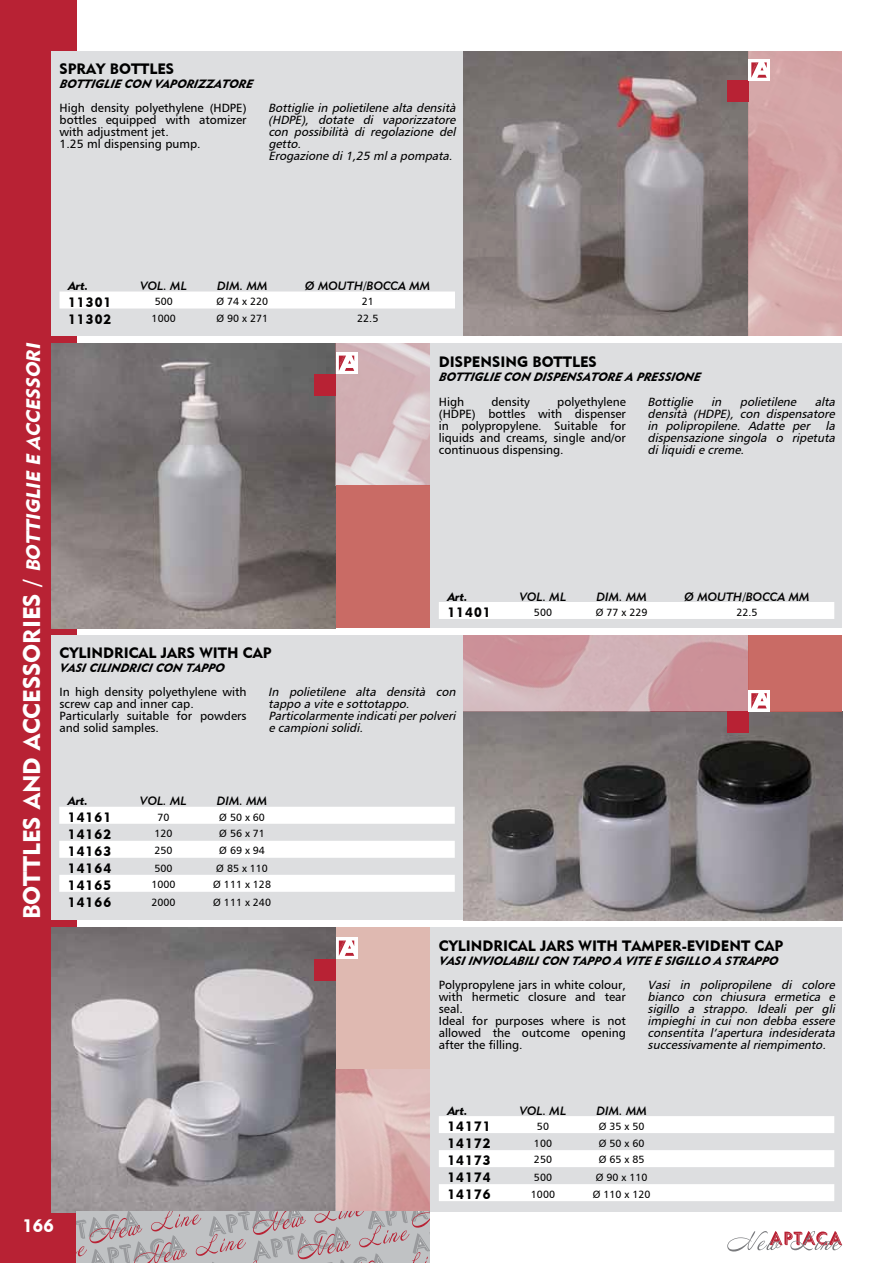
<style>
.page{position:relative;width:893px;height:1263px;background:#fff}
.page>*{position:absolute;margin:0;border:0;box-sizing:border-box;transform-origin:0 0}
.t1{font:24px "Geometric 415 BT Black A";color:#fff}
.t2{font:18px "Geometric 415 BT Black A";color:#fff}
.t3{font:15px "Geometric 415 BT Black A";color:#000}
.t4{font:13.5px "Geometric 415 BT Black A";letter-spacing:.08em;color:#000}
.t5{font:italic 12px/12px "Humanist 777 BT Roman B";color:#000}
.t6{font:12px/12px "Humanist 777 BT Roman B";color:#000}
.t7{font:italic 12px "Geometric 415 BT Black Italic A";color:#000}
.t8{font:12px "Geometric 415 BT Medium Italic A";color:#000}
.t9{font:12px "Geometric 415 BT Black Italic A";color:#000}
.t10{font:10.5px "Humanist 777 BT Roman B";color:#000}
.s1{font-style:italic;font-size:19.5px}
</style>
<div class="page">
<div style="left:0;top:0;width:76px;height:1263px;background:#b82234"></div>
<div style="left:51px;top:51px;width:791px;height:285px;background:#dddee0"></div>
<div style="left:51px;top:343px;width:791px;height:285px;background:#dddee0"></div>
<div style="left:51px;top:635px;width:791px;height:285px;background:#dddee0"></div>
<div style="left:51px;top:927px;width:791px;height:285px;background:#dddee0"></div>
<img style="left:463px;top:51px;width:285px;height:285px">
<img style="left:51px;top:343px;width:285px;height:285px">
<img style="left:463px;top:711px;width:379px;height:209px">
<img style="left:51px;top:927px;width:25px;height:285px">
<svg style="left:727px;top:1231px;width:115px;height:20px"></svg>
<svg style="left:59px;top:807px;width:396px;height:85px"></svg>
<div style="left:60px;top:291px;width:395px;height:17px;background:#fff"></div>
<div style="left:439px;top:602px;width:395px;height:17px;background:#fff"></div>
<svg style="left:439px;top:1116px;width:395px;height:85px"></svg>
<div style="left:315px;top:374px;width:21px;height:21px;background:#b82234"></div>
<svg style="left:336px;top:343px;width:93px;height:285px"></svg>
<div style="left:727px;top:81px;width:21px;height:21px;background:#b82234"></div>
<svg style="left:748px;top:51px;width:94px;height:285px"></svg>
<svg style="left:76px;top:927px;width:353px;height:336px"></svg>
<div style="left:727px;top:711px;width:21px;height:22px;background:#b82234"></div>
<svg style="left:463px;top:635px;width:379px;height:76px"></svg>
<p class="t3" style="left:60px;top:60px;width:116px">SPRAY BOTTLES</p>
<p class="t7" style="left:60px;top:77px;width:198px">BOTTIGLIE CON VAPORIZZATORE</p>
<p class="t6" style="left:60px;top:102px;width:189px">High density polyethylene (HDPE) bottles equipped with atomizer with adjustment jet.<br>1.25 ml dispensing pump.</p>
<p class="t5" style="left:268px;top:102px;width:192px">Bottiglie in polietilene alta densità (HDPE), dotate di vaporizzatore con possibilità di regolazione del getto.<br>Erogazione di1,25 mla pompata.</p>
<h1 class="t1" style="left:17px;top:919px;width:581px;rotate:-90deg">BOTTLES AND ACCESSORIES / <span class="s1">BOTTIGLIE E ACCESSORI</span></h1>
<p class="t9" style="left:68px;top:278px;width:22px">Art.</p>
<p class="t8" style="left:140px;top:278px;width:48px">VOL. ML</p>
<p class="t8" style="left:217px;top:278px;width:52px">DIM. MM</p>
<p class="t8" style="left:305px;top:278px;width:127px">Ø MOUTH/BOCCA MM</p>
<p class="t4" style="left:68px;top:294px;width:45px">11301</p>
<p class="t10" style="left:155px;top:295px;width:20px">500</p>
<p class="t10" style="left:216px;top:295px;width:53px">Ø 74 x 220</p>
<p class="t10" style="left:362px;top:295px;width:14px">21</p>
<p class="t4" style="left:68px;top:311px;width:45px">11302</p>
<p class="t10" style="left:152px;top:312px;width:26px">1000</p>
<p class="t10" style="left:216px;top:312px;width:53px">Ø 90 x 271</p>
<p class="t10" style="left:357px;top:312px;width:23px">22.5</p>
<p class="t3" style="left:439px;top:353px;width:160px">DISPENSING BOTTLES</p>
<p class="t7" style="left:439px;top:370px;width:266px">BOTTIGLIE CON DISPENSATORE A PRESSIONE</p>
<p class="t6" style="left:439px;top:395px;width:189px;text-align:justify;text-indent:118px">polyethylene (HDPE) bottles with dispenser in polypropylene. Suitable for liquids and creams, single and/or continuous dispensing.</p>
<p class="t6" style="left:439px;top:395px;width:27px">High</p>
<p class="t6" style="left:491px;top:395px;width:40px">density</p>
<p class="t5" style="left:648px;top:395px;width:192px;text-align:justify;text-indent:167px">alta densità (HDPE), con dispensatore in polipropilene. Adatte per la dispensazione singola o ripetuta diliquidie creme.</p>
<p class="t5" style="left:648px;top:395px;width:50px">Bottiglie</p>
<p class="t5" style="left:711px;top:395px;width:15px">in</p>
<p class="t5" style="left:740px;top:395px;width:61px">polietilene</p>
<p class="t9" style="left:447px;top:589px;width:22px">Art.</p>
<p class="t8" style="left:520px;top:589px;width:48px">VOL. ML</p>
<p class="t8" style="left:596px;top:589px;width:52px">DIM. MM</p>
<p class="t8" style="left:685px;top:589px;width:127px">Ø MOUTH/BOCCA MM</p>
<p class="t4" style="left:447px;top:604px;width:45px">11401</p>
<p class="t10" style="left:534px;top:606px;width:20px">500</p>
<p class="t10" style="left:596px;top:606px;width:53px">Ø 77 x 229</p>
<p class="t10" style="left:737px;top:606px;width:23px">22.5</p>
<p class="t3" style="left:60px;top:643px;width:214px">CYLINDRICAL JARS WITH CAP</p>
<p class="t5" style="left:268px;top:686px;width:192px">In polietilene alta densità con tappo a vite e sottotappo.<br>Particolarmente indicatiperpolveri e campionisolidi.</p>
<p class="t7" style="left:60px;top:660px;width:169px">VASICILINDRICICON TAPPO</p>
<p class="t6" style="left:60px;top:686px;width:189px">In high density polyethylene with screw cap and inner cap.<br>Particularly suitable for powders and solid samples.</p>
<p class="t9" style="left:68px;top:794px;width:22px">Art.</p>
<p class="t8" style="left:140px;top:794px;width:48px">VOL. ML</p>
<p class="t8" style="left:217px;top:794px;width:52px">DIM. MM</p>
<p class="t4" style="left:68px;top:809px;width:45px">14161</p>
<p class="t10" style="left:157px;top:810px;width:14px">70</p>
<p class="t10" style="left:219px;top:810px;width:47px">Ø 50 x 60</p>
<p class="t4" style="left:68px;top:826px;width:45px">14162</p>
<p class="t10" style="left:154px;top:827px;width:20px">120</p>
<p class="t10" style="left:219px;top:827px;width:47px">Ø 56 x 71</p>
<p class="t4" style="left:68px;top:842px;width:45px">14163</p>
<p class="t10" style="left:154px;top:844px;width:20px">250</p>
<p class="t10" style="left:219px;top:844px;width:47px">Ø 69 x 94</p>
<p class="t4" style="left:68px;top:860px;width:45px">14164</p>
<p class="t10" style="left:154px;top:861px;width:20px">500</p>
<p class="t10" style="left:216px;top:861px;width:53px">Ø 85 x 110</p>
<p class="t4" style="left:68px;top:877px;width:45px">14165</p>
<p class="t10" style="left:151px;top:878px;width:26px">1000</p>
<p class="t10" style="left:213px;top:878px;width:59px">Ø 111 x 128</p>
<p class="t4" style="left:68px;top:894px;width:45px">14166</p>
<p class="t10" style="left:151px;top:895px;width:26px">2000</p>
<p class="t10" style="left:213px;top:895px;width:59px">Ø 111 x 240</p>
<p class="t3" style="left:439px;top:936px;width:346px">CYLINDRICAL JARS WITH TAMPER-EVIDENT CAP</p>
<p class="t5" style="left:648px;top:979px;width:192px;text-align:justify">Vasi in polipropilene di colore bianco con chiusura ermetica e sigillo a strappo. Ideali per gli impieghi in cui non debba essere consentita l’apertura indesiderata successivamente alriempimento.</p>
<p class="t7" style="left:439px;top:953px;width:344px">VASIINVIOLABILICON TAPPO A VITE E SIGILLO A STRAPPO</p>
<p class="t6" style="left:439px;top:979px;width:189px">Polypropylene jars in white colour, with hermetic closure and tear seal.<br>Ideal for purposes where is not allowed the outcome opening after the filling.</p>
<p class="t9" style="left:447px;top:1103px;width:22px">Art.</p>
<p class="t8" style="left:520px;top:1103px;width:48px">VOL. ML</p>
<p class="t8" style="left:596px;top:1103px;width:52px">DIM. MM</p>
<p class="t4" style="left:447px;top:1118px;width:45px">14171</p>
<p class="t10" style="left:537px;top:1120px;width:14px">50</p>
<p class="t10" style="left:599px;top:1120px;width:47px">Ø 35 x 50</p>
<p class="t4" style="left:447px;top:1135px;width:45px">14172</p>
<p class="t10" style="left:534px;top:1136px;width:20px">100</p>
<p class="t10" style="left:599px;top:1136px;width:47px">Ø 50 x 60</p>
<p class="t4" style="left:447px;top:1152px;width:45px">14173</p>
<p class="t10" style="left:534px;top:1153px;width:20px">250</p>
<p class="t10" style="left:599px;top:1153px;width:47px">Ø 65 x 85</p>
<p class="t4" style="left:447px;top:1169px;width:45px">14174</p>
<p class="t10" style="left:534px;top:1171px;width:20px">500</p>
<p class="t10" style="left:596px;top:1171px;width:53px">Ø 90 x 110</p>
<p class="t4" style="left:447px;top:1186px;width:45px">14176</p>
<p class="t10" style="left:531px;top:1187px;width:26px">1000</p>
<p class="t10" style="left:593px;top:1187px;width:59px">Ø 110 x 120</p>
<h2 class="t2" style="left:23px;top:1214px;width:33px">166</h2>
</div>
